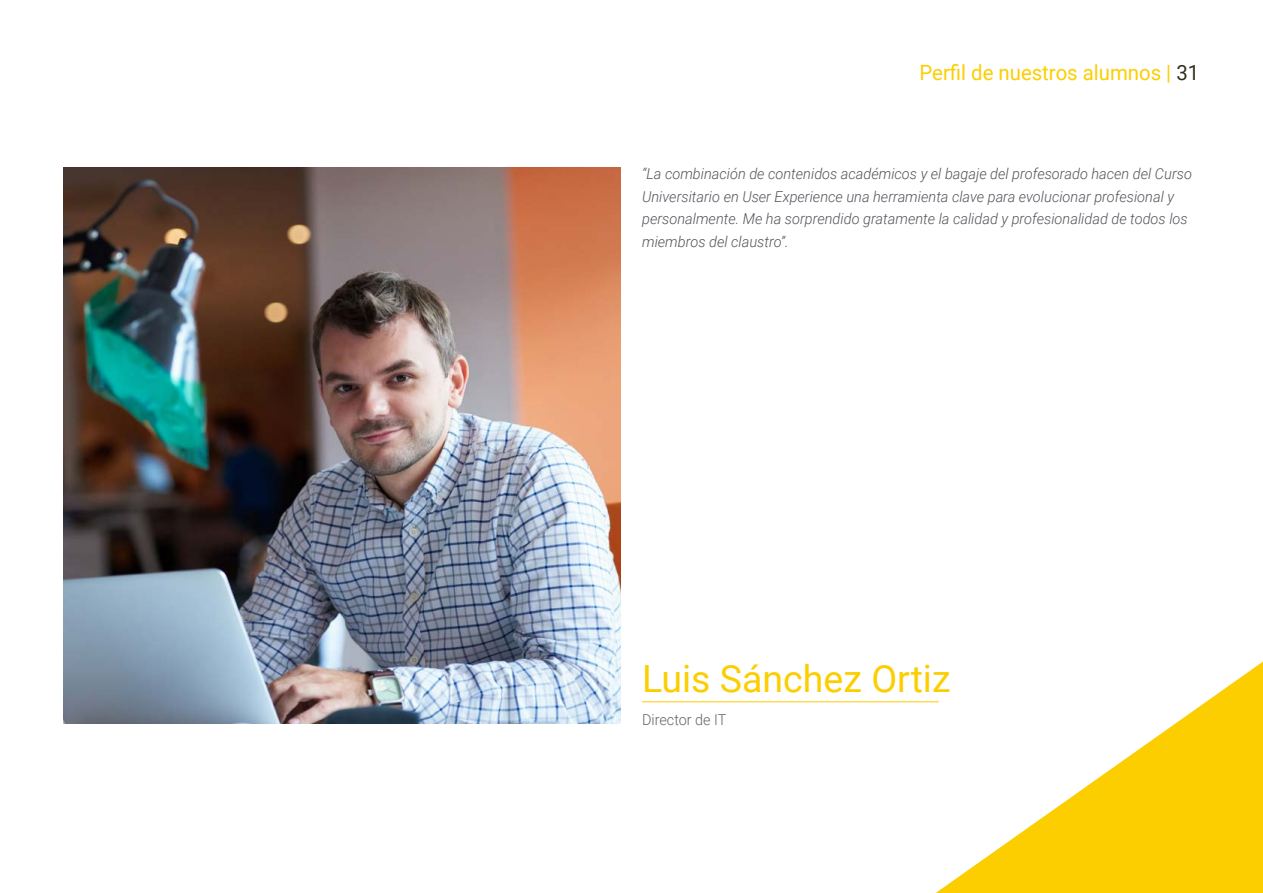
<style>
.page{position:relative;width:1263px;height:893px;background:#fff}
.page>*{position:absolute;margin:0;border:0;box-sizing:border-box;transform-origin:0 0}
.t1{font:37.5px "Roboto";color:#fcce00}
.t2{font:21px "Roboto";color:#fcce00}
.t3{font:italic 300 15px/22.5px "Roboto";color:#52555b}
.t4{font:300 15px "Roboto";color:#61646a;scale:.96 1}
.s1{color:#312e20}
</style>
<div class="page">
<svg style="left:906px;top:661px;width:357px;height:232px"></svg>
<hr style="left:642px;top:701px;width:297px;height:1px;background:#fcce00">
<img style="left:64px;top:168px;width:557px;height:556px">
<h2 class="t2" style="left:919px;top:57px;width:281px">Perfil de nuestros alumnos | <span class="s1">31</span></h2>
<p class="t3" style="left:642px;top:162px;width:551px">“La combinación de contenidos académicos y el bagaje del profesorado hacen del Curso Universitario en User Experience una herramienta clave para evolucionar profesional y personalmente. Me ha sorprendido gratamente la calidad y profesionalidad de todos los miembros del claustro”.</p>
<h1 class="t1" style="left:642px;top:653px;width:310px">Luis Sánchez Ortiz</h1>
<p class="t4" style="left:642px;top:709px;width:89px">Director de IT</p>
</div>
